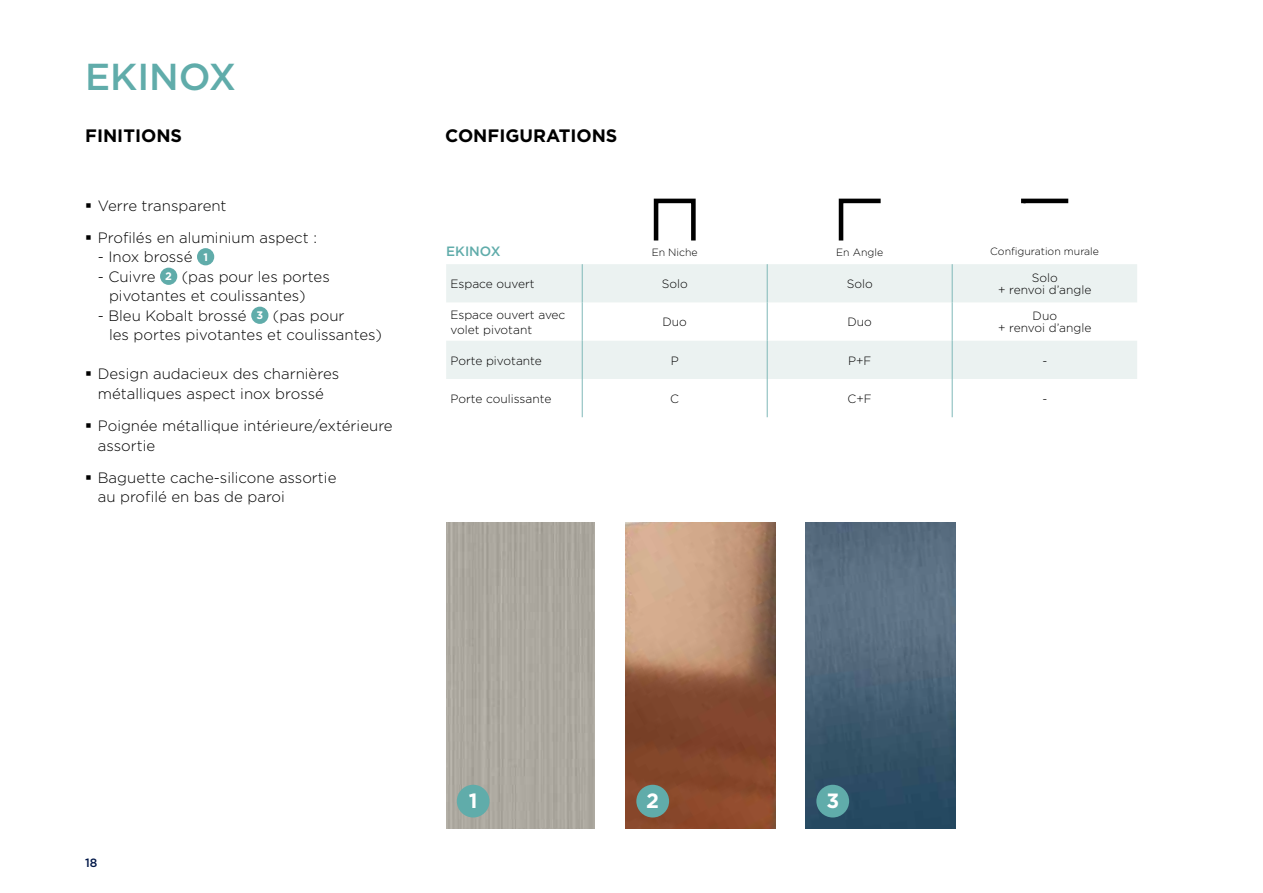
<style>
.page{position:relative;width:1263px;height:893px;background:#fff}
.page>*{position:absolute;margin:0;border:0;box-sizing:border-box;transform-origin:0 0}
.t1{font:500 37.5px "Gotham";color:#60acaa}
.t2{font:700 20.7px "Gotham";color:#fff}
.t3{font:700 18px "Gotham";color:#000}
.t4{font:300 15px/19.5px "Gotham";color:#000}
.t5{font:500 13.5px "Gotham";color:#60acaa}
.t6{font:300 12px/12px "Gotham";color:#000;text-align:center}
.t7{font:500 12px "Gotham";color:#001748}
.t8{font:300 10.5px "Gotham";color:#000}
.s1{font-weight:700;font-size:10.8px;color:#fff}
</style>
<div class="page">
<img style="left:446px;top:522px;width:148px;height:306px">
<img style="left:626px;top:522px;width:149px;height:306px">
<img style="left:806px;top:522px;width:149px;height:306px">
<svg style="left:446px;top:264px;width:691px;height:115px;fill:#ebf2f1"></svg>
<hr style="left:582px;top:264px;width:1px;height:38px;background:#7fb8b8">
<hr style="left:767px;top:264px;width:1px;height:38px;background:#7fb8b8">
<hr style="left:952px;top:264px;width:1px;height:38px;background:#7fb8b8">
<hr style="left:582px;top:302px;width:1px;height:39px;background:#7fb8b8">
<hr style="left:767px;top:302px;width:1px;height:39px;background:#7fb8b8">
<hr style="left:952px;top:302px;width:1px;height:39px;background:#7fb8b8">
<hr style="left:582px;top:341px;width:1px;height:38px;background:#7fb8b8">
<hr style="left:582px;top:379px;width:1px;height:38px;background:#7fb8b8">
<hr style="left:767px;top:341px;width:1px;height:38px;background:#7fb8b8">
<hr style="left:952px;top:341px;width:1px;height:38px;background:#7fb8b8">
<hr style="left:767px;top:379px;width:1px;height:38px;background:#7fb8b8">
<hr style="left:952px;top:379px;width:1px;height:38px;background:#7fb8b8">
<div style="left:654px;top:199px;width:42px;height:44px;border:5px solid #000"></div>
<svg style="left:838px;top:198px;width:231px;height:43px"></svg>
<div style="left:457px;top:785px;width:32px;height:32px;background:#60acaa;border-radius:50%"></div>
<div style="left:197px;top:248px;width:17px;height:17px;background:#60acaa;border-radius:50%"></div>
<div style="left:160px;top:268px;width:17px;height:17px;background:#60acaa;border-radius:50%"></div>
<div style="left:251px;top:307px;width:17px;height:17px;background:#60acaa;border-radius:50%"></div>
<div style="left:636px;top:785px;width:33px;height:32px;background:#60acaa;border-radius:50%"></div>
<div style="left:816px;top:785px;width:33px;height:32px;background:#60acaa;border-radius:50%"></div>
<h1 class="t1" style="left:85px;top:52px;width:153px">EKINOX</h1>
<p class="t3" style="left:85px;top:124px;width:98px">FINITIONS</p>
<p class="t3" style="left:445px;top:124px;width:174px">CONFIGURATIONS</p>
<p class="t4" style="left:85px;top:195px;width:143px">▪ Verre transparent</p>
<p class="t4" style="left:85px;top:228px;width:233px">▪ Profilés en aluminium aspect :</p>
<p class="t4" style="left:98px;top:247px;width:112px">- Inox brossé <span class="s1">1</span></p>
<p class="t4" style="left:109px;top:267px;width:222px;text-indent:-11px">- Cuivre <span class="s1">2</span> (pas pour les portes pivotantes et coulissantes)</p>
<p class="t4" style="left:109px;top:306px;width:274px;text-indent:-11px">- Bleu Kobalt brossé <span class="s1">3</span> (pas pour<br>les portes pivotantes et coulissantes)</p>
<p class="t4" style="left:85px;top:364px;width:256px;text-align:center">▪ Design audacieux des charnières métalliques aspect inox brossé</p>
<p class="t4" style="left:98px;top:416px;width:296px;text-indent:-13px">▪ Poignée métallique intérieure/extérieure assortie</p>
<p class="t4" style="left:98px;top:468px;width:240px;text-indent:-13px">▪ Baguette cache-silicone assortie au profilé en bas de paroi</p>
<p class="t5" style="left:446px;top:243px;width:56px">EKINOX</p>
<p class="t8" style="left:652px;top:245px;width:48px">En Niche</p>
<p class="t8" style="left:836px;top:245px;width:49px">En Angle</p>
<p class="t8" style="left:990px;top:245px;width:110px">Configuration murale</p>
<p class="t6" style="left:450px;top:278px;width:86px">Espace ouvert</p>
<p class="t6" style="left:662px;top:278px;width:28px">Solo</p>
<p class="t6" style="left:847px;top:278px;width:28px">Solo</p>
<p class="t6" style="left:998px;top:272px;width:95px">Solo<br>+ renvoi d’angle</p>
<p class="t6" style="left:450px;top:308px;width:117px;line-height:14.4px;text-align:left">Espace ouvert avec volet pivotant</p>
<p class="t6" style="left:662px;top:316px;width:26px">Duo</p>
<p class="t6" style="left:847px;top:316px;width:26px">Duo</p>
<p class="t6" style="left:998px;top:310px;width:95px">Duo<br>+ renvoi d’angle</p>
<p class="t6" style="left:450px;top:354px;width:93px">Porte pivotante</p>
<p class="t6" style="left:671px;top:354px;width:10px">P</p>
<p class="t6" style="left:848px;top:354px;width:25px">P+F</p>
<p class="t6" style="left:1042px;top:354px;width:6px">-</p>
<p class="t6" style="left:450px;top:393px;width:103px">Porte coulissante</p>
<p class="t6" style="left:670px;top:393px;width:10px">C</p>
<p class="t6" style="left:847px;top:393px;width:26px">C+F</p>
<p class="t6" style="left:1042px;top:393px;width:6px">-</p>
<p class="t7" style="left:85px;top:855px;width:14px">18</p>
<h2 class="t2" style="left:469px;top:787px;width:10px">1</h2>
<h2 class="t2" style="left:646px;top:787px;width:14px">2</h2>
<h2 class="t2" style="left:826px;top:787px;width:14px">3</h2>
</div>
